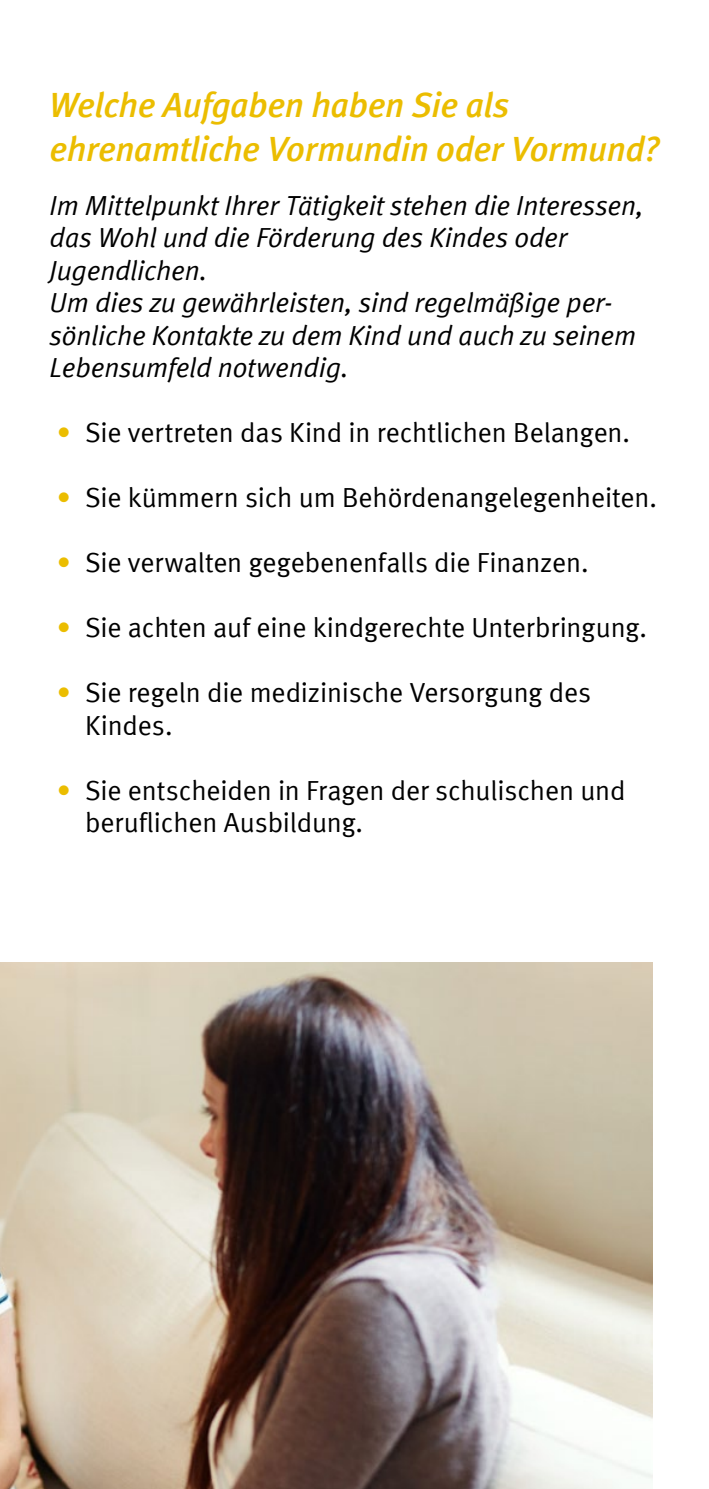
<style>
.page{position:relative;width:709px;height:1489px;background:#fff}
.page>*{position:absolute;margin:0;border:0;box-sizing:border-box;transform-origin:0 0}
.t1{font:italic 700 35px/43.8px "Mainz Meta";letter-spacing:-.01em;color:#ebbd00}
.t2{font:27.5px/32.5px "Mainz Meta";letter-spacing:-.005em;color:#000}
.t3{font:italic 27.5px/32.5px "Mainz Meta";letter-spacing:-.005em;color:#000}
.s1{color:#ebbd00}
</style>
<div class="page">
<img style="left:0;top:962px;width:652px;height:526px">
<p class="t1" style="left:50px;top:82px;width:611px">Welche Aufgaben haben Sie als ehrenamtliche Vormundin oder Vormund?</p>
<p class="t3" style="left:50px;top:188px;width:596px">Im Mittelpunkt Ihrer Tätigkeit stehen die Interessen, das Wohl und die Förderung des Kindes oder Jugendlichen.<br>Um dies zu gewährleisten, sind regelmäßige per&shy;sönliche Kontakte zu dem Kind und auch zu seinem Lebensumfeld notwendig.</p>
<p class="t2" style="left:57px;top:416px;width:575px"><span class="s1">•</span> Sie vertreten das Kind in rechtlichen Belangen.</p>
<p class="t2" style="left:57px;top:481px;width:602px"><span class="s1">•</span> Sie kümmern sich um Behördenangelegenheiten.</p>
<p class="t2" style="left:57px;top:546px;width:533px"><span class="s1">•</span> Sie verwalten gegebenenfalls die Finanzen.</p>
<p class="t2" style="left:57px;top:611px;width:591px"><span class="s1">•</span> Sie achten auf eine kindgerechte Unterbringung.</p>
<p class="t2" style="left:85px;top:676px;width:507px;text-indent:-28px"><span class="s1">•</span> Sie regeln die medizinische Versorgung des<br>Kindes.</p>
<p class="t2" style="left:85px;top:773px;width:542px;text-indent:-28px"><span class="s1">•</span> Sie entscheiden in Fragen der schulischen und beruflichen Ausbildung.</p>
</div>
